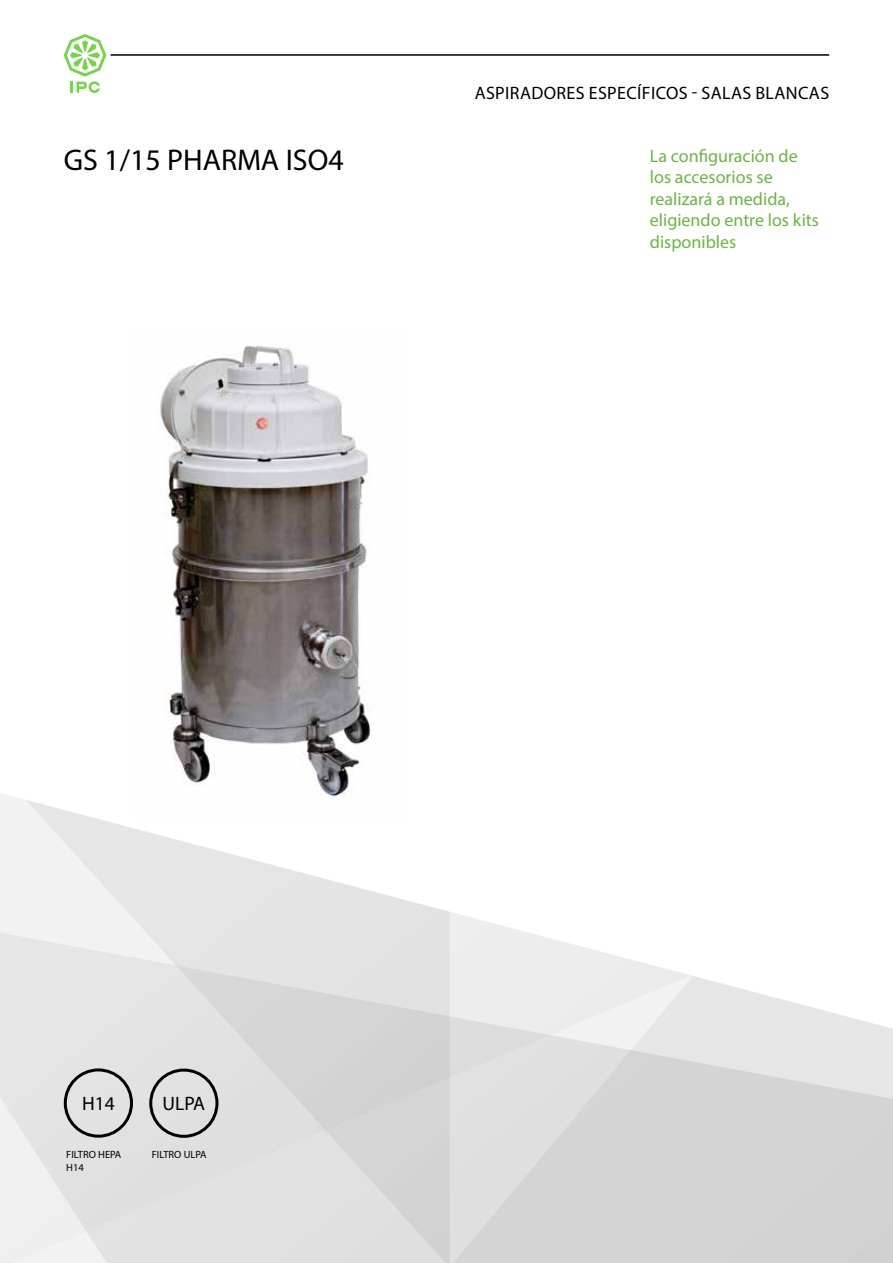
<style>
.page{position:relative;width:893px;height:1263px;background:#fff}
.page>*{position:absolute;margin:0;border:0;box-sizing:border-box;transform-origin:0 0}
.t1{font:30px "Myriad Pro";color:#000}
.t2{font:19.5px "Myriad Pro";color:#000}
.t3{font:18px/21.6px "Myriad Pro";color:#6bb644}
.t4{font:18px "Myriad Pro";letter-spacing:.02em;color:#000}
.t5{font:10.5px/12.6px "Myriad Pro";color:#000}
</style>
<div class="page">
<svg style="left:0;top:793px;width:120px;height:32px"></svg>
<svg style="left:0;top:825px;width:450px;height:438px"></svg>
<svg style="left:450px;top:912px;width:443px;height:351px"></svg>
<hr style="left:111px;top:54px;width:718px;height:2px;background:#000">
<svg style="left:64px;top:34px;width:42px;height:59px"></svg>
<img style="left:160px;top:345px;width:211px;height:452px">
<div style="left:64px;top:1068px;width:69px;height:70px;border:3px solid #000;border-radius:50%"></div>
<div style="left:149px;top:1068px;width:69px;height:70px;border:3px solid #000;border-radius:50%"></div>
<h1 class="t1" style="left:64px;top:142px;width:281px">GS 1/15 PHARMA ISO4</h1>
<p class="t4" style="left:475px;top:82px;width:356px">ASPIRADORES ESPECÍFICOS - SALAS BLANCAS</p>
<p class="t3" style="left:650px;top:144px;width:171px">La configuración de los accesorios se realizará a medida, eligiendo entre los kits disponibles</p>
<p class="t2" style="left:82px;top:1091px;width:34px">H14</p>
<p class="t5" style="left:66px;top:1148px;width:57px">FILTRO HEPA<br>H14</p>
<p class="t2" style="left:163px;top:1092px;width:44px">ULPA</p>
<p class="t5" style="left:152px;top:1148px;width:56px">FILTRO ULPA</p>
</div>
